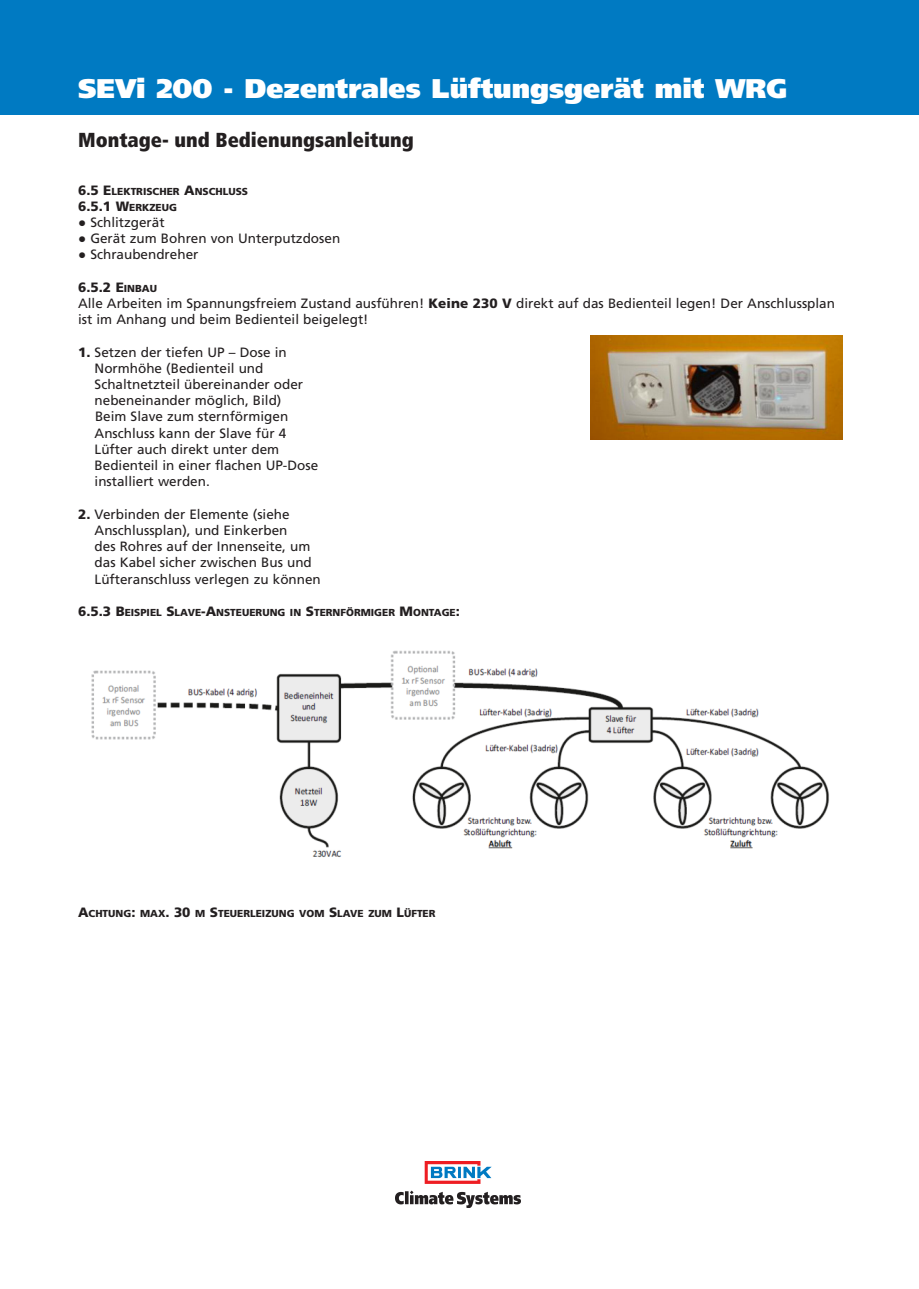
<style>
.page{position:relative;width:919px;height:1289px;background:#fff}
.page>*{position:absolute;margin:0;border:0;box-sizing:border-box;transform-origin:0 0}
.t1{font:900 27px "Frutiger LT";color:#fff}
.t2{font:900 condensed 20.25px "Frutiger LT";color:#231f20}
.t3{font:13.5px/16.2px "Frutiger LT";color:#231f20}
.t4{font:900 10.2px/16.2px "Frutiger LT";color:#231f20}
.s1{font-size:13.5px}
.s2{font-family:"Arial"}
.s3{font-weight:900}
.s4{font-weight:900;font-size:10.2px}
</style>
<div class="page">
<div style="left:0;top:0;width:918px;height:115px;background:#007ac2"></div>
<img style="left:395px;top:1161px;width:125px;height:46px">
<img style="left:590px;top:335px;width:252px;height:104px">
<img style="left:91px;top:650px;width:738px;height:208px">
<h1 class="t1" style="left:78px;top:72px;width:710px">SEVi 200 - Dezentrales Lüftungsgerät mit WRG</h1>
<h2 class="t2" style="left:78px;top:127px;width:337px">Montage- und Bedienungsanleitung</h2>
<p class="t4" style="left:78px;top:183px;width:171px"><span class="s1">6.5 E</span>LEKTRISCHER <span class="s1">A</span>NSCHLUSS<br><span class="s1">6.5.1 W</span>ERKZEUG</p>
<p class="t3" style="left:78px;top:214px;width:88px"><span class="s2">●</span> Schlitzgerät</p>
<p class="t3" style="left:78px;top:230px;width:264px"><span class="s2">●</span> Gerät zum Bohren von Unterputzdosen</p>
<p class="t3" style="left:78px;top:247px;width:122px"><span class="s2">●</span> Schraubendreher</p>
<p class="t3" style="left:78px;top:279px;width:758px"><span class="s3">6.5.2 E</span><span class="s4">INBAU<br></span>Alle Arbeiten im Spannungsfreiem Zustand ausführen! <span class="s3">Keine 230 V</span> direkt auf das Bedienteil legen! Der Anschlussplan ist im Anhang und beim Bedienteil beigelegt!</p>
<p class="t3" style="left:95px;top:344px;width:225px;text-indent:-17px"><span class="s3">1.</span> Setzen der tiefen UP – Dose in<br>Normhöhe (Bedienteil und<br>Schaltnetzteil übereinander oder nebeneinander möglich, Bild)<br>Beim Slave zum sternförmigen<br>Anschluss kann der Slave für 4<br>Lüfter auch direkt unter dem<br>Bedienteil in einer flachen UP-Dose installiert werden.</p>
<p class="t3" style="left:95px;top:506px;width:228px;text-indent:-17px"><span class="s3">2.</span> Verbinden der Elemente (siehe Anschlussplan), und Einkerben<br>des Rohres auf der Innenseite, um das Kabel sicher zwischen Bus und Lüfteranschluss verlegen zu können</p>
<p class="t4" style="left:78px;top:604px;width:383px"><span class="s1">6.5.3 B</span>EISPIEL <span class="s1">S</span>LAVE<span class="s1">-A</span>NSTEUERUNG IN <span class="s1">S</span>TERNFÖRMIGER <span class="s1">M</span>ONTAGE<span class="s1">:</span></p>
<p class="t4" style="left:78px;top:905px;width:359px"><span class="s1">A</span>CHTUNG<span class="s1">:</span> MAX<span class="s1">. 30</span> M <span class="s1">S</span>TEUERLEIZUNG VOM <span class="s1">S</span>LAVE ZUM <span class="s1">L</span>ÜFTER</p>
</div>
